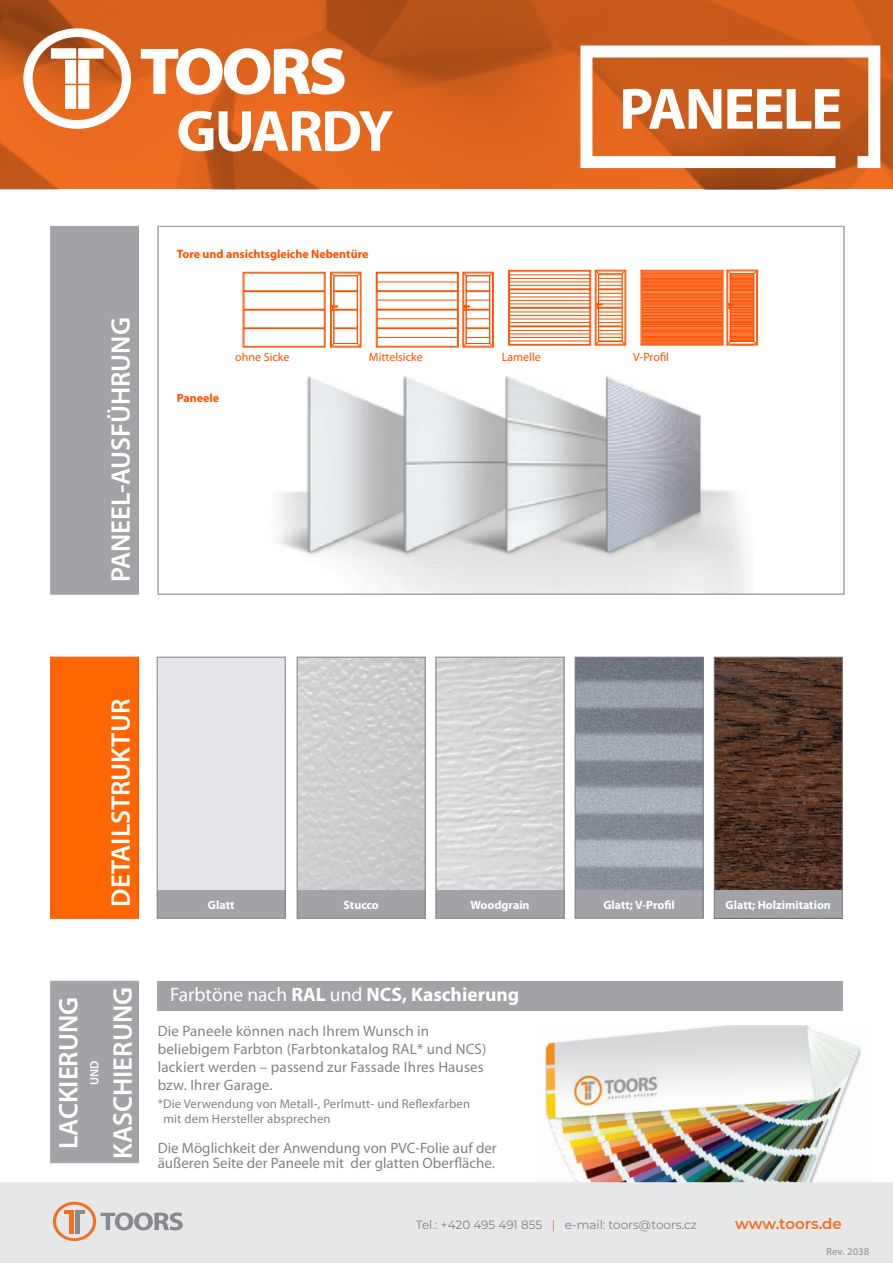
<style>
.page{position:relative;width:893px;height:1263px;background:#fff}
.page>*{position:absolute;margin:0;border:0;box-sizing:border-box;transform-origin:0 0}
.t1{font:700 58.8px "Myriad Pro";letter-spacing:-.03em;color:#fff}
.t2{font:600 27px "Myriad Pro";color:#fff}
.t3{font:700 19.5px "Myriad Pro";color:#fff}
.t4{font:15px/18px "Myriad Pro";letter-spacing:.01em;color:#808285}
.t5{font:600 15px "Montserrat";letter-spacing:-.005em;color:#f36e21}
.t6{font:12.75px/15px "Myriad Pro";letter-spacing:.01em;color:#808285}
.t7{font:700 12px "Myriad Pro";color:#fff}
.t8{font:12px "Montserrat";letter-spacing:-.005em;color:#808285}
.t9{font:700 12px "Myriad Pro";color:#ff5000}
.t10{font:12px "Myriad Pro";color:#ff5000}
.t11{font:600 12px "Myriad Pro";color:#fff}
.t12{font:600 10.5px "Myriad Pro";color:#a1a3a6}
.s1{font-weight:400}
.s2{color:#f36e21}
</style>
<div class="page">
<div style="left:0;top:1182px;width:893px;height:81px;background:#e6e7e9"></div>
<svg style="left:53px;top:1202px;width:130px;height:39px"></svg>
<img style="left:0;top:0;width:893px;height:189px">
<svg style="left:23px;top:28px;width:109px;height:102px"></svg>
<svg style="left:140px;top:47px;width:205px;height:48px"></svg>
<svg style="left:574px;top:40px;width:312px;height:134px"></svg>
<img style="left:252px;top:326px;width:495px;height:266px">
<div style="left:508px;top:270px;width:83px;height:76px;border:1px solid #ff5000"></div>
<svg style="left:509px;top:270px;width:117px;height:75px"></svg>
<svg style="left:375px;top:271px;width:119px;height:77px"></svg>
<svg style="left:641px;top:270px;width:117px;height:76px;background:#ff7131"></svg>
<svg style="left:243px;top:272px;width:118px;height:75px"></svg>
<div style="left:50px;top:657px;width:89px;height:262px;background:#ff6500;border:1px solid #ff5000"></div>
<div style="left:50px;top:226px;width:89px;height:368px;background:#a1a3a6;border:1px solid #a1a3a6"></div>
<div style="left:50px;top:981px;width:89px;height:182px;background:#a1a3a6;border:1px solid #a1a3a6"></div>
<div style="left:157px;top:981px;width:686px;height:29px;background:#a1a3a6"></div>
<div style="left:157px;top:890px;width:128px;height:28px;background:#a1a3a6"></div>
<div style="left:157px;top:657px;width:129px;height:262px;border:1px solid #808285"></div>
<img style="left:438px;top:659px;width:124px;height:231px">
<div style="left:436px;top:890px;width:128px;height:28px;background:#a1a3a6"></div>
<div style="left:436px;top:657px;width:128px;height:262px;border:1px solid #808285"></div>
<img style="left:577px;top:659px;width:124px;height:231px">
<div style="left:575px;top:890px;width:128px;height:28px;background:#a1a3a6"></div>
<div style="left:575px;top:657px;width:128px;height:262px;border:1px solid #808285"></div>
<img style="left:299px;top:659px;width:125px;height:231px">
<div style="left:297px;top:890px;width:128px;height:28px;background:#a1a3a6"></div>
<div style="left:297px;top:657px;width:129px;height:262px;border:1px solid #808285"></div>
<img style="left:716px;top:659px;width:125px;height:231px">
<div style="left:714px;top:890px;width:128px;height:28px;background:#a1a3a6"></div>
<div style="left:714px;top:657px;width:129px;height:262px;border:1px solid #808285"></div>
<img style="left:545px;top:1025px;width:316px;height:157px">
<p class="t2" style="left:103px;top:582px;width:266px;rotate:-90deg">PANEEL-AUSFÜHRUNG</p>
<h1 class="t1" style="left:176px;top:93px;width:219px">GUARDY</h1>
<p class="t9" style="left:177px;top:246px;width:193px">Tore und ansichtsgleiche Nebentüre</p>
<h1 class="t1" style="left:619px;top:71px;width:225px">PANEELE</h1>
<p class="t9" style="left:177px;top:390px;width:44px">Paneele</p>
<p class="t10" style="left:235px;top:350px;width:56px">ohne Sicke</p>
<p class="t10" style="left:369px;top:350px;width:55px">Mittelsicke</p>
<p class="t10" style="left:502px;top:350px;width:41px">Lamelle</p>
<p class="t10" style="left:633px;top:350px;width:37px">V-Profil</p>
<p class="t2" style="left:103px;top:906px;width:209px;rotate:-90deg">DETAILSTRUKTUR</p>
<p class="t7" style="left:208px;top:897px;width:28px">Glatt</p>
<p class="t7" style="left:343px;top:897px;width:37px">Stucco</p>
<p class="t7" style="left:470px;top:897px;width:61px">Woodgrain</p>
<p class="t7" style="left:603px;top:897px;width:73px">Glatt; V-Profil</p>
<p class="t7" style="left:726px;top:897px;width:107px">Glatt; Holzimitation</p>
<p class="t2" style="left:51px;top:1149px;width:154px;rotate:-90deg">LACKIERUNG</p>
<p class="t11" style="left:87px;top:1085px;width:26px;rotate:-90deg">UND</p>
<p class="t2" style="left:106px;top:1159px;width:173px;rotate:-90deg">KASCHIERUNG</p>
<p class="t3" style="left:170px;top:981px;width:351px"><span class="s1">Farbtöne nach</span> RAL <span class="s1">und</span> NCS, Kaschierung</p>
<p class="t4" style="left:158px;top:1022px;width:330px">Die Paneele können nach Ihrem Wunsch in beliebigem Farbton (Farbtonkatalog RAL* und NCS) lackiert werden – passend zur Fassade Ihres Hauses bzw. Ihrer Garage.</p>
<p class="t6" style="left:163px;top:1096px;width:308px;text-indent:-6px">*Die Verwendung von Metall-, Perlmutt- und Reflexfarben mit dem Hersteller absprechen</p>
<p class="t4" style="left:158px;top:1141px;width:341px;line-height:15px">Die Möglichkeit der Anwendung von PVC-Folie auf der äußeren Seite der Paneele mit der glatten Oberfläche.</p>
<p class="t8" style="left:416px;top:1216px;width:283px">Tel.: +420 495 491 855 <span class="s2">|</span> e-mail: toors@toors.cz</p>
<p class="t5" style="left:735px;top:1213px;width:108px">www.toors.de</p>
<p class="t12" style="left:826px;top:1245px;width:45px">Rev. 2038</p>
</div>
